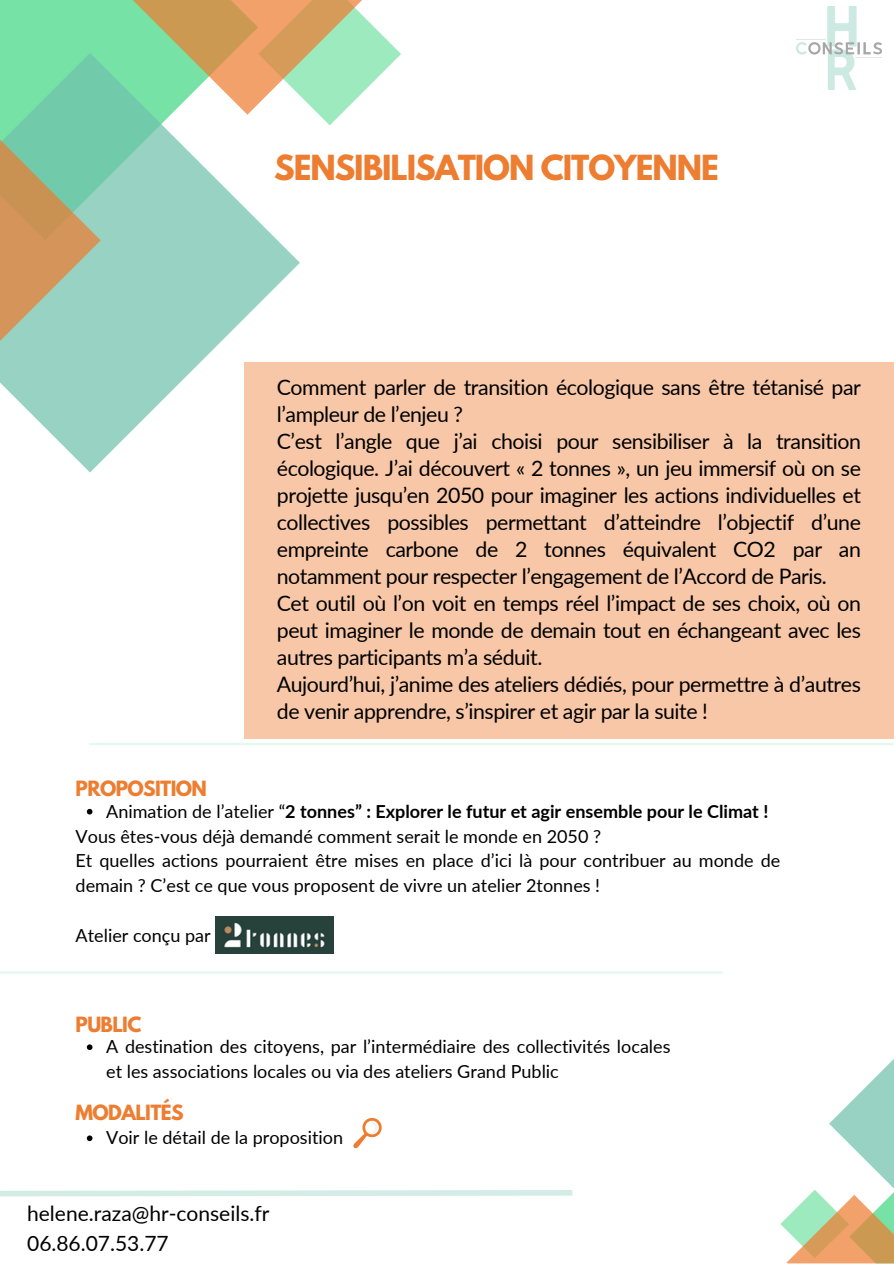
<style>
.page{position:relative;width:894px;height:1264px;background:#fff}
.page>*{position:absolute;margin:0;border:0;box-sizing:border-box;transform-origin:0 0}
.t1{font:700 30.6px "League Spartan";letter-spacing:-.035em;color:#ed7d31}
.t2{font:21.3px/27px "Lato";letter-spacing:-.02em;color:#000}
.t3{font:21px/29.2px "Lato";color:#000}
.t4{font:700 18.6px "League Spartan";letter-spacing:-.035em;color:#ed7d31}
.t5{font:18px/24.8px "Lato";color:#000}
.t6{font:700 18px "Lato";color:#000}
.s1{font-weight:400}
</style>
<div class="page">
<img style="left:796px;top:6px;width:84px;height:84px">
<hr style="left:89px;top:743px;width:804px;height:2px;background:#76e2a5">
<svg style="left:0;top:1190px;width:573px;height:6px;background:#d7ede8"></svg>
<img style="left:215px;top:916px;width:118px;height:37px">
<hr style="left:0;top:971px;width:722px;height:2px;background:#76e2a5">
<svg style="left:87px;top:1135px;width:5px;height:6px"></svg>
<svg style="left:353px;top:1118px;width:29px;height:31px"></svg>
<div style="left:0;top:0;width:106px;height:53px;background:#76e2a5"></div>
<svg style="left:106px;top:0;width:295px;height:125px"></svg>
<svg style="left:0;top:53px;width:300px;height:419px;fill:#98d2c3"></svg>
<svg style="left:0;top:134px;width:101px;height:213px;background:#aab28a"></svg>
<div style="left:244px;top:362px;width:649px;height:376px;background:#f7c7a7"></div>
<svg style="left:87px;top:1044px;width:5px;height:6px"></svg>
<svg style="left:87px;top:809px;width:5px;height:5px"></svg>
<svg style="left:780px;top:1060px;width:113px;height:203px"></svg>
<h2 class="t1" style="left:274px;top:153px;width:446px">SENSIBILISATION CITOYENNE</h2>
<h3 class="t2" style="left:277px;top:373px;width:585px">Comment parler de transition écologique sans être tétanisé par l’ampleur de l’enjeu ?<br>C’est l’angle que j’ai choisi pour sensibiliser à la transition écologique. J’ai découvert « 2 tonnes », un jeu immersif où on se projette jusqu’en 2050 pour imaginer les actions individuelles et collectives possibles permettant d’atteindre l’objectif d’une empreinte carbone de 2 tonnes équivalent CO2 par an notamment pour respecter l’engagement de l’Accord de Paris.<br>Cet outil où l’on voit en temps réel l’impact de ses choix, où on peut imaginer le monde de demain tout en échangeant avec les autres participants m’a séduit.<br>Aujourd’hui, j’anime des ateliers dédiés, pour permettre à d’autres de venir apprendre, s’inspirer et agir par la suite !</h3>
<p class="t4" style="left:76px;top:779px;width:133px">PROPOSITION</p>
<p class="t6" style="left:106px;top:800px;width:663px"><span class="s1">Animation de l’atelier “</span>2 tonnes” : Explorer le futur et agir ensemble pour le Climat !</p>
<p class="t5" style="left:76px;top:823px;width:527px">Vous êtes-vous déjà demandé comment serait le monde en 2050 ?</p>
<p class="t5" style="left:76px;top:848px;width:706px">Et quelles actions pourraient être mises en place d’ici là pour contribuer au monde de demain ? C’est ce que vous proposent de vivre un atelier 2tonnes !</p>
<h3 class="t5" style="left:76px;top:922px;width:137px">Atelier conçu par</h3>
<p class="t4" style="left:76px;top:1014px;width:67px">PUBLIC</p>
<p class="t5" style="left:106px;top:1034px;width:565px">A destination des citoyens, par l’intermédiaire des collectivités locales et les associations locales ou via des ateliers Grand Public</p>
<p class="t4" style="left:76px;top:1103px;width:109px">MODALITÉS</p>
<h1 class="t5" style="left:106px;top:1125px;width:238px">Voir le détail de la proposition</h1>
<h3 class="t3" style="left:27px;top:1198px;width:244px">helene.raza@hr-conseils.fr<br>06.86.07.53.77</h3>
</div>
